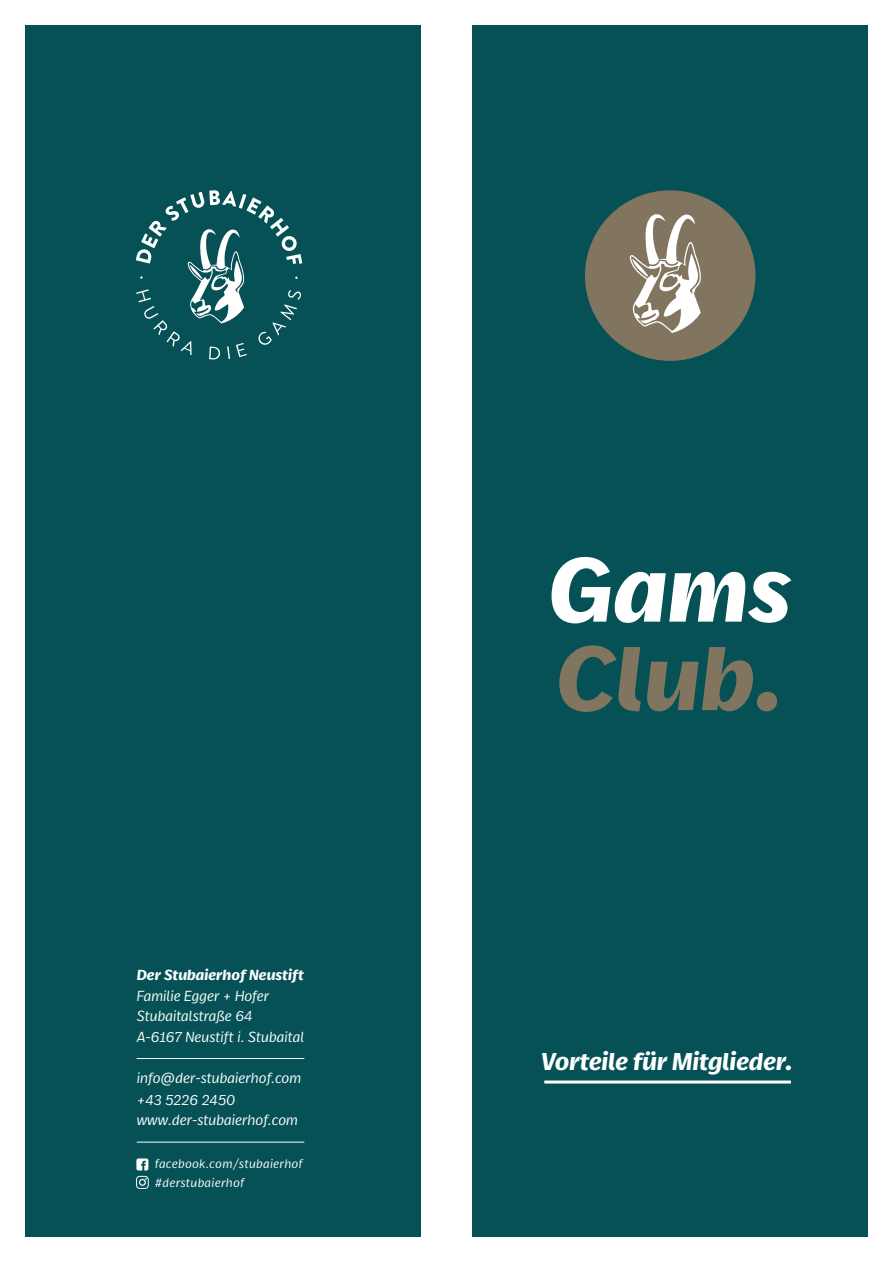
<style>
.page{position:relative;width:893px;height:1263px;background:#fff}
.page>*{position:absolute;margin:0;border:0;box-sizing:border-box;transform-origin:0 0}
.t1{font:italic 800 90px "Real Head Pro";color:#827560}
.t2{font:italic 800 90px "Real Head Pro";color:#fff}
.t3{font:italic 700 24.3px "Real Text Pro";letter-spacing:-.01em;color:#fff}
.t4{font:italic 300 14.55px/20.5px "Real Head Pro";letter-spacing:.01em;color:#fff}
.t5{font:italic 700 14.55px "Real Head Pro";letter-spacing:.01em;color:#fff}
.t6{font:italic 300 12.3px/19px "Real Text Pro";letter-spacing:.02em;color:#fff}
</style>
<div class="page">
<div style="left:472px;top:26px;width:395px;height:1211px;background:#055156"></div>
<hr style="left:544px;top:1080px;width:247px;height:3px;background:#fff">
<div style="left:26px;top:26px;width:395px;height:1211px;background:#055156"></div>
<svg style="left:136px;top:1158px;width:12px;height:12px"></svg>
<svg style="left:136px;top:1176px;width:13px;height:13px"></svg>
<hr style="left:137px;top:1058px;width:167px;height:1px;background:#fff">
<hr style="left:137px;top:1142px;width:167px;height:1px;background:#fff">
<svg style="left:136px;top:190px;width:166px;height:170px"></svg>
<div style="left:585px;top:190px;width:170px;height:171px;background:#827560;border-radius:50%"></div>
<svg style="left:629px;top:214px;width:72px;height:119px"></svg>
<p class="t5" style="left:137px;top:964px;width:169px">Der Stubaierhof Neustift</p>
<p class="t4" style="left:137px;top:985px;width:169px">Familie Egger + Hofer<br>Stubaitalstraße 64<br>A-6167 Neustift i. Stubaital</p>
<p class="t4" style="left:137px;top:1067px;width:166px;line-height:21.9px">info@der-stubaierhof.com +43 5226 2450</p>
<p class="t4" style="left:137px;top:1108px;width:163px">www.der-stubaierhof.com</p>
<p class="t6" style="left:155px;top:1154px;width:150px">facebook.com/stubaierhof #derstubaierhof</p>
<h1 class="t2" style="left:549px;top:521px;width:244px">Gams</h1>
<h1 class="t1" style="left:556px;top:610px;width:228px">Club.</h1>
<h2 class="t3" style="left:541px;top:1043px;width:254px">Vorteile für Mitglieder.</h2>
</div>
